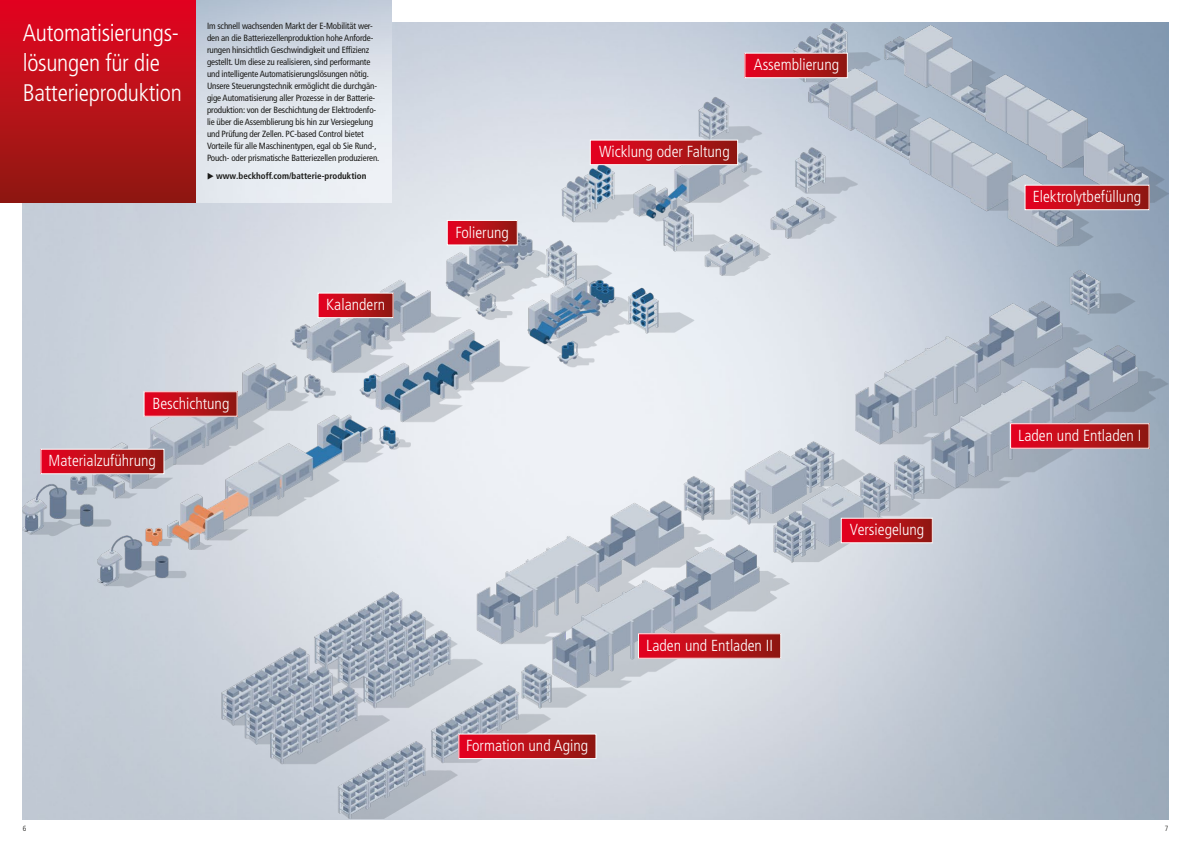
<style>
.page{position:relative;width:1191px;height:842px;background:#fff}
.page>*{position:absolute;margin:0;border:0;box-sizing:border-box;transform-origin:0 0}
.t1{font:300 condensed 24px/30px "Frutiger LT Pro";letter-spacing:-.01em;color:#fff}
.t2{font:300 condensed 16px "Frutiger LT Pro";color:#fff}
.t3{font:condensed 9px/12px "Frutiger LT Pro";letter-spacing:-.015em;color:#1a1a18}
.t4{font:700 condensed 9px "Frutiger LT Pro";color:#1a1a18}
.t5{font:300 condensed 7.5px "Frutiger LT Pro";color:#1a1a18}
</style>
<div class="page">
<div style="left:0;top:0;width:196px;height:203px;background:linear-gradient(to bottom,#e50520,#8e1b11)"></div>
<img style="left:23px;top:24px;width:1145px;height:794px">
<div style="left:745px;top:53px;width:102px;height:25px;background:linear-gradient(to right,#e70420,#911a12)"></div>
<div style="left:744px;top:53px;width:104px;height:25px;border:1px solid #fff"></div>
<div style="left:1025px;top:185px;width:124px;height:25px;background:linear-gradient(to right,#e80320,#901b12)"></div>
<div style="left:1024px;top:185px;width:125px;height:25px;border:1px solid #fff"></div>
<div style="left:1010px;top:424px;width:139px;height:24px;background:linear-gradient(to right,#e80320,#8f1b12)"></div>
<div style="left:1010px;top:423px;width:139px;height:26px;border:1px solid #fff"></div>
<div style="left:841px;top:518px;width:91px;height:25px;background:linear-gradient(to right,#e80320,#901b12)"></div>
<div style="left:638px;top:634px;width:142px;height:24px;background:linear-gradient(to right,#e80321,#901b12)"></div>
<div style="left:638px;top:633px;width:143px;height:26px;border:1px solid #fff"></div>
<div style="left:459px;top:734px;width:137px;height:24px;background:linear-gradient(to right,#e70420,#8f1b12)"></div>
<div style="left:458px;top:733px;width:138px;height:26px;border:1px solid #fff"></div>
<div style="left:41px;top:449px;width:123px;height:25px;background:linear-gradient(to right,#e80321,#8f1b12)"></div>
<div style="left:144px;top:392px;width:93px;height:24px;background:linear-gradient(to right,#e70420,#901b12)"></div>
<div style="left:144px;top:391px;width:94px;height:26px;border:1px solid #fff"></div>
<div style="left:318px;top:293px;width:75px;height:25px;background:linear-gradient(to right,#e70420,#901b12)"></div>
<div style="left:317px;top:293px;width:76px;height:25px;border:1px solid #fff"></div>
<div style="left:447px;top:220px;width:70px;height:25px;background:linear-gradient(to right,#e80420,#921a12)"></div>
<div style="left:447px;top:220px;width:71px;height:25px;border:1px solid #fff"></div>
<div style="left:590px;top:140px;width:147px;height:25px;background:linear-gradient(to right,#e80320,#901b12)"></div>
<div style="left:590px;top:140px;width:148px;height:25px;border:1px solid #fff"></div>
<h1 class="t1" style="left:23px;top:18px;width:161px">Automatisierungs&shy;lösungen für die<br>Batterieproduktion</h1>
<p class="t3" style="left:207px;top:20px;width:174px">Im schnell wachsenden Markt der E-Mobilität wer&shy;den an die Batteriezellenproduktion hohe Anforde&shy;rungen hinsichtlich Geschwindigkeit und Effizienz gestellt. Um diese zu realisieren, sind performante und intelligente Automatisierungslösungen nötig.<br>Unsere Steuerungstechnik ermöglicht die durchgän&shy;gige Automatisierung aller Prozesse in der Batterie&shy;produktion: von der Beschichtung der Elektrodenfo&shy;lie über die Assemblierung bis hin zur Versiegelung und Prüfung der Zellen. PC-based Control bietet Vorteile für alle Maschinentypen, egal ob Sie Rund-, Pouch- oder prismatische Batteriezellen produzieren.</p>
<p class="t4" style="left:207px;top:170px;width:161px">◆ www.beckhoff.com/batterie-produktion</p>
<h2 class="t2" style="left:326px;top:296px;width:60px">Kalandern</h2>
<h2 class="t2" style="left:152px;top:394px;width:79px">Beschichtung</h2>
<h2 class="t2" style="left:49px;top:452px;width:109px">Materialzuführung</h2>
<h2 class="t2" style="left:455px;top:223px;width:55px">Folierung</h2>
<h2 class="t2" style="left:753px;top:56px;width:87px">Assemblierung</h2>
<h2 class="t2" style="left:599px;top:143px;width:132px">Wicklung oder Faltung</h2>
<h2 class="t2" style="left:466px;top:736px;width:123px">Formation und Aging</h2>
<h2 class="t2" style="left:646px;top:636px;width:128px">Laden und Entladen II</h2>
<h2 class="t2" style="left:850px;top:521px;width:76px">Versiegelung</h2>
<h2 class="t2" style="left:1032px;top:188px;width:110px">Elektrolytbefüllung</h2>
<h2 class="t2" style="left:1018px;top:426px;width:125px">Laden und Entladen I</h2>
<p class="t5" style="left:23px;top:824px;width:5px">6</p>
<p class="t5" style="left:1164px;top:824px;width:5px">7</p>
</div>
